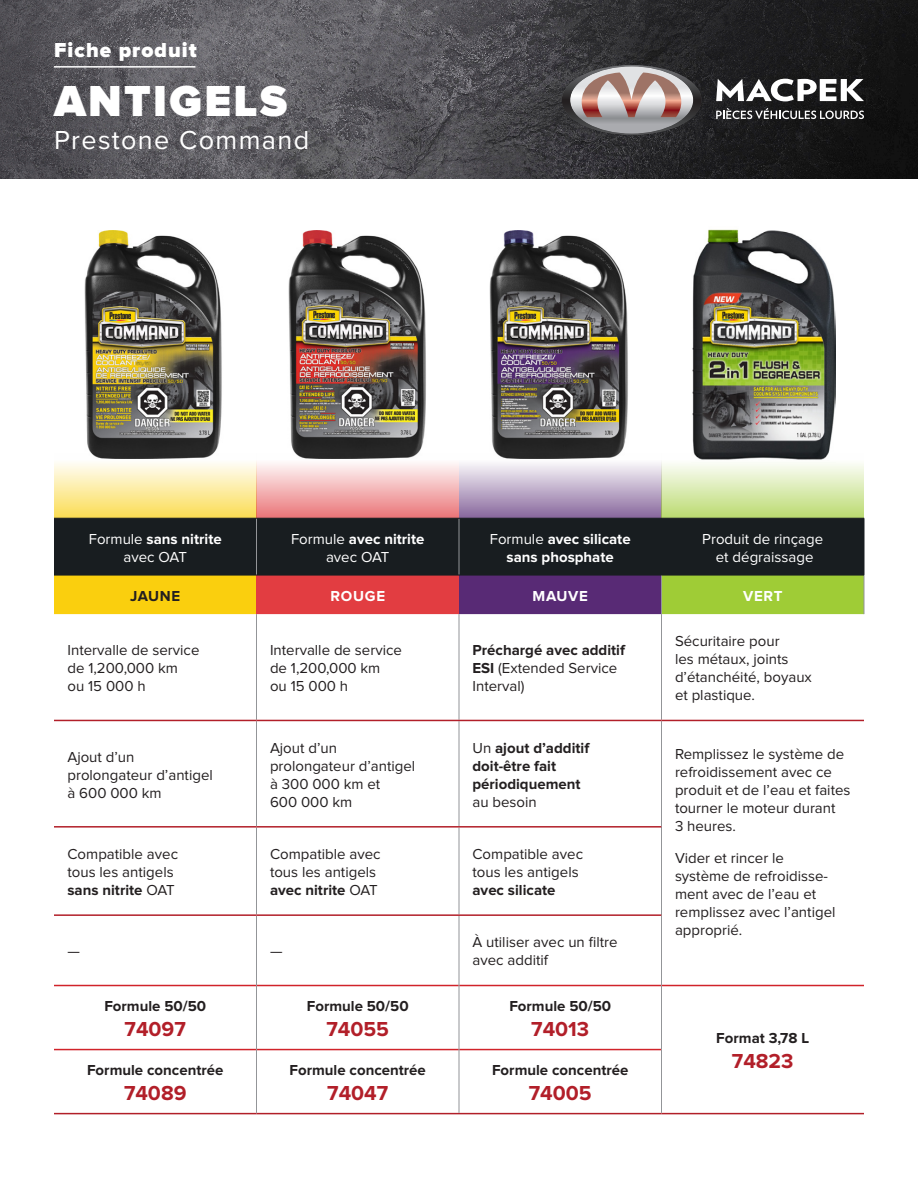
<style>
.page{position:relative;width:918px;height:1188px;background:#fff}
.page>*{position:absolute;margin:0;border:0;box-sizing:border-box;transform-origin:0 0}
.t1{font:900 45px "Proxima Nova";letter-spacing:.05em;color:#fff}
.t2{font:27px "Proxima Nova";letter-spacing:.05em;color:#fff}
.t3{font:700 21px "Proxima Nova";color:#b21f29}
.t4{font:900 21px "Proxima Nova";letter-spacing:.05em;color:#fff}
.t5{font:15px/18px "Proxima Nova";color:#231f20}
.t6{font:700 15px/18px "Proxima Nova";color:#231f20}
.t7{font:15px/18px "Proxima Nova";color:#fff;text-align:center}
.t8{font:700 15px/18px "Proxima Nova";color:#fff;text-align:center}
.s1{font-weight:700}
.s2{font-weight:400}
</style>
<div class="page">
<img style="left:0;top:0;width:918px;height:178px">
<svg style="left:716px;top:79px;width:148px;height:22px"></svg>
<svg style="left:562px;top:65px;width:140px;height:70px;background:#908382"></svg>
<svg style="left:716px;top:108px;width:148px;height:11px;background:#5f5f60"></svg>
<div style="left:54px;top:454px;width:202px;height:67px;background:linear-gradient(to bottom,#f7f9ff,#ffdf50)"></div>
<div style="left:256px;top:454px;width:203px;height:67px;background:linear-gradient(to bottom,#f8ffff,#ed7376)"></div>
<div style="left:459px;top:454px;width:203px;height:67px;background:linear-gradient(to bottom,#fffffe,#87659c)"></div>
<div style="left:662px;top:454px;width:202px;height:67px;background:linear-gradient(to bottom,#fff,#b7d969)"></div>
<img style="left:478px;top:231px;width:156px;height:227px">
<img style="left:281px;top:231px;width:151px;height:227px">
<img style="left:82px;top:231px;width:144px;height:227px">
<img style="left:691px;top:229px;width:144px;height:233px">
<div style="left:54px;top:519px;width:810px;height:56px;background:#181d20"></div>
<div style="left:54px;top:575px;width:202px;height:39px;background:#facf0e"></div>
<div style="left:256px;top:575px;width:203px;height:39px;background:#e23d41"></div>
<div style="left:459px;top:575px;width:203px;height:39px;background:#582a75"></div>
<div style="left:662px;top:575px;width:202px;height:39px;background:#9fcc36"></div>
<svg style="left:54px;top:614px;width:810px;height:499px"></svg>
<div style="left:662px;top:720px;width:202px;height:266px;background:#fff"></div>
<hr style="left:256px;top:518px;width:1px;height:57px;background:#939598">
<hr style="left:459px;top:518px;width:1px;height:57px;background:#939598">
<hr style="left:661px;top:575px;width:1px;height:39px;background:#939598">
<hr style="left:864px;top:575px;width:1px;height:39px;background:#939598">
<hr style="left:54px;top:518px;width:202px;height:1px;background:#181d20">
<hr style="left:256px;top:518px;width:203px;height:1px;background:#181d20">
<hr style="left:459px;top:518px;width:203px;height:1px;background:#181d20">
<hr style="left:662px;top:518px;width:202px;height:1px;background:#181d20">
<hr style="left:661px;top:518px;width:1px;height:57px;background:#181d20">
<hr style="left:864px;top:518px;width:1px;height:57px;background:#181d20">
<hr style="left:54px;top:575px;width:202px;height:1px;background:#181d20">
<hr style="left:256px;top:575px;width:203px;height:1px;background:#181d20">
<hr style="left:459px;top:575px;width:203px;height:1px;background:#181d20">
<hr style="left:662px;top:575px;width:202px;height:1px;background:#181d20">
<hr style="left:54px;top:985px;width:202px;height:1px;background:#d1232a">
<hr style="left:257px;top:985px;width:202px;height:1px;background:#d1232a">
<hr style="left:459px;top:985px;width:202px;height:1px;background:#d1232a">
<hr style="left:662px;top:985px;width:202px;height:1px;background:#d1232a">
<hr style="left:54px;top:1049px;width:202px;height:1px;background:#d1232a">
<hr style="left:257px;top:1049px;width:202px;height:1px;background:#d1232a">
<hr style="left:459px;top:1049px;width:202px;height:1px;background:#d1232a">
<hr style="left:54px;top:1113px;width:202px;height:1px;background:#b21f29">
<hr style="left:256px;top:1113px;width:203px;height:1px;background:#b21f29">
<hr style="left:459px;top:1113px;width:203px;height:1px;background:#b21f29">
<hr style="left:662px;top:1113px;width:202px;height:1px;background:#b21f29">
<hr style="left:256px;top:614px;width:1px;height:106px;background:#939598">
<hr style="left:459px;top:614px;width:1px;height:106px;background:#939598">
<hr style="left:661px;top:614px;width:1px;height:106px;background:#939598">
<hr style="left:256px;top:721px;width:1px;height:105px;background:#939598">
<hr style="left:459px;top:721px;width:1px;height:105px;background:#939598">
<hr style="left:661px;top:721px;width:1px;height:106px;background:#939598">
<hr style="left:256px;top:828px;width:1px;height:86px;background:#939598">
<hr style="left:459px;top:828px;width:1px;height:86px;background:#939598">
<hr style="left:661px;top:827px;width:1px;height:88px;background:#939598">
<hr style="left:256px;top:916px;width:1px;height:70px;background:#939598">
<hr style="left:459px;top:916px;width:1px;height:70px;background:#939598">
<hr style="left:661px;top:915px;width:1px;height:71px;background:#939598">
<hr style="left:256px;top:986px;width:1px;height:64px;background:#939598">
<hr style="left:459px;top:986px;width:1px;height:64px;background:#939598">
<hr style="left:661px;top:986px;width:1px;height:64px;background:#939598">
<hr style="left:256px;top:1050px;width:1px;height:63px;background:#939598">
<hr style="left:459px;top:1050px;width:1px;height:63px;background:#939598">
<hr style="left:661px;top:1050px;width:1px;height:63px;background:#939598">
<hr style="left:54px;top:720px;width:202px;height:1px;background:#b21f29">
<hr style="left:256px;top:720px;width:203px;height:1px;background:#b21f29">
<hr style="left:459px;top:720px;width:203px;height:1px;background:#b21f29">
<hr style="left:662px;top:720px;width:202px;height:1px;background:#b21f29">
<hr style="left:54px;top:826px;width:202px;height:2px;background:#b21f29">
<hr style="left:256px;top:826px;width:203px;height:2px;background:#b21f29">
<hr style="left:459px;top:826px;width:202px;height:2px;background:#b21f29">
<hr style="left:54px;top:914px;width:202px;height:2px;background:#b21f29">
<hr style="left:256px;top:914px;width:203px;height:2px;background:#b21f29">
<hr style="left:459px;top:914px;width:202px;height:2px;background:#b21f29">
<hr style="left:54px;top:66px;width:141px;height:2px;background:#fff">
<p class="t4" style="left:54px;top:41px;width:144px">Fiche produit</p>
<p class="t1" style="left:54px;top:80px;width:235px">ANTIGELS</p>
<p class="t2" style="left:54px;top:127px;width:257px">Prestone Command</p>
<p class="t7" style="left:89px;top:530px;width:134px">Formule <span class="s1">sans nitrite </span>avec OAT</p>
<p class="t7" style="left:291px;top:530px;width:135px">Formule <span class="s1">avec nitrite </span>avec OAT</p>
<p class="t8" style="left:490px;top:530px;width:142px"><span class="s2">Formule</span> avec silicate sans phosphate</p>
<p class="t7" style="left:702px;top:530px;width:122px">Produit de rinçage et dégraissage</p>
<p class="t6" style="left:130px;top:587px;width:52px">JAUNE</p>
<p class="t8" style="left:330px;top:587px;width:56px">ROUGE</p>
<p class="t8" style="left:532px;top:587px;width:57px">MAUVE</p>
<p class="t8" style="left:743px;top:587px;width:41px">VERT</p>
<p class="t5" style="left:68px;top:642px;width:133px">Intervalle de service de 1,200,000 km<br>ou 15 000 h</p>
<p class="t5" style="left:270px;top:642px;width:133px">Intervalle de service de 1,200,000 km<br>ou 15 000 h</p>
<p class="t5" style="left:472px;top:642px;width:154px"><span class="s1">Préchargé avec additif<br>ESI</span> (Extended Service<br>Interval)</p>
<p class="t5" style="left:675px;top:633px;width:138px">Sécuritaire pour<br>les métaux, joints d’étanchéité, boyaux et plastique.</p>
<p class="t5" style="left:68px;top:748px;width:147px">Ajout d’un prolongateur d’antigel à 600 000 km</p>
<p class="t5" style="left:270px;top:739px;width:147px">Ajout d’un prolongateur d’antigel à 300 000 km et<br>600 000 km</p>
<p class="t6" style="left:472px;top:739px;width:118px"><span class="s2">Un</span> ajout d’additif doit-être fait périodiquement <span class="s2">au besoin</span></p>
<p class="t5" style="left:675px;top:746px;width:177px">Remplissez le système de refroidissement avec ce produit et de l’eau et faites tourner le moteur durant<br>3 heures.</p>
<p class="t5" style="left:675px;top:849px;width:162px">Vider et rincer le système de refroidisse&shy;ment avec de l’eau et remplissez avec l’antigel approprié.</p>
<p class="t5" style="left:68px;top:846px;width:112px">Compatible avec tous les antigels <span class="s1">sans nitrite</span> OAT</p>
<p class="t5" style="left:270px;top:846px;width:112px">Compatible avec tous les antigels <span class="s1">avec nitrite</span> OAT</p>
<p class="t5" style="left:472px;top:846px;width:112px">Compatible avec tous les antigels <span class="s1">avec silicate</span></p>
<p class="t5" style="left:472px;top:934px;width:147px">À utiliser avec un filtre avec additif</p>
<p class="t5" style="left:68px;top:943px;width:14px">—</p>
<p class="t5" style="left:270px;top:943px;width:14px">—</p>
<p class="t6" style="left:104px;top:998px;width:103px">Formule 50/50</p>
<p class="t3" style="left:125px;top:1019px;width:63px">74097</p>
<p class="t6" style="left:87px;top:1062px;width:138px">Formule concentrée</p>
<p class="t3" style="left:124px;top:1084px;width:64px">74089</p>
<p class="t6" style="left:307px;top:998px;width:103px">Formule 50/50</p>
<p class="t3" style="left:326px;top:1019px;width:64px">74055</p>
<p class="t6" style="left:290px;top:1062px;width:138px">Formule concentrée</p>
<p class="t3" style="left:327px;top:1084px;width:62px">74047</p>
<p class="t6" style="left:509px;top:998px;width:103px">Formule 50/50</p>
<p class="t3" style="left:531px;top:1019px;width:59px">74013</p>
<p class="t6" style="left:492px;top:1062px;width:138px">Formule concentrée</p>
<p class="t3" style="left:529px;top:1084px;width:64px">74005</p>
<p class="t6" style="left:716px;top:1030px;width:94px">Format 3,78 L</p>
<p class="t3" style="left:732px;top:1051px;width:63px">74823</p>
</div>
